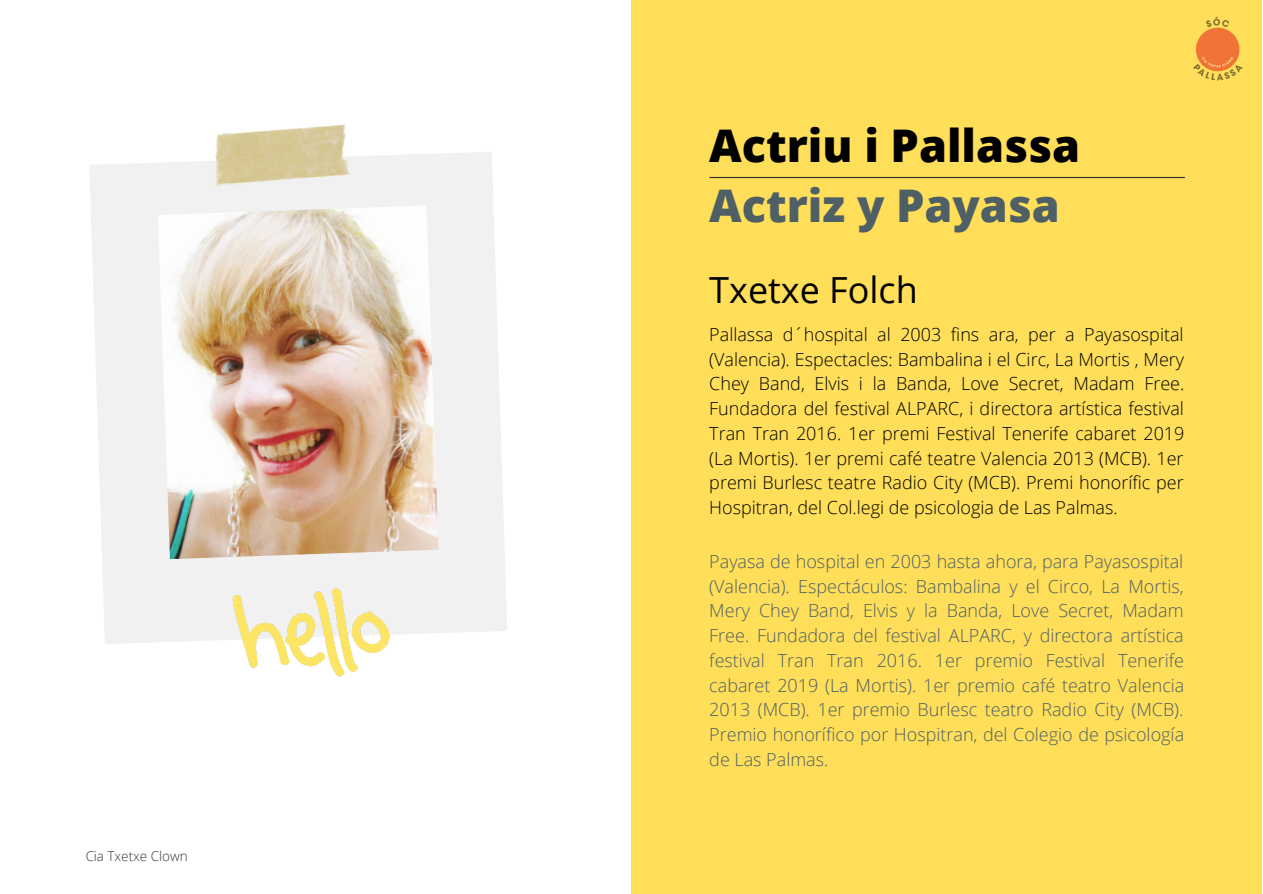
<style>
.page{position:relative;width:1263px;height:894px;background:#fff}
.page>*{position:absolute;margin:0;border:0;box-sizing:border-box;transform-origin:0 0}
.t1{font:800 45px "Open Sans";color:#000}
.t2{font:800 45px "Open Sans";color:#4e5f66}
.t3{font:36px "Open Sans";color:#000}
.t4{font:300 18px/24.8px "Open Sans";color:#4e5f66;text-align:justify}
.t5{font:300 18px/24.8px "Open Sans";color:#000;text-align:justify}
.t6{font:300 13.5px "Open Sans";color:#000}
</style>
<div class="page">
<svg style="left:90px;top:152px;width:417px;height:492px;fill:#f1f1f1"></svg>
<img style="left:158px;top:205px;width:281px;height:354px">
<img style="left:211px;top:124px;width:147px;height:62px">
<div style="left:631px;top:0;width:631px;height:893px;background:#ffde59"></div>
<img style="left:232px;top:588px;width:158px;height:88px">
<hr style="left:710px;top:177px;width:474px;height:1px;background:#2c2e30">
<img style="left:1193px;top:16px;width:50px;height:65px">
<p class="t6" style="left:85px;top:846px;width:104px">Cia Txetxe Clown</p>
<p class="t1" style="left:709px;top:113px;width:372px">Actriu i Pallassa</p>
<p class="t2" style="left:709px;top:174px;width:352px">Actriz y Payasa</p>
<p class="t3" style="left:709px;top:264px;width:210px">Txetxe Folch</p>
<p class="t5" style="left:709px;top:321px;width:477px">Pallassa d´hospital al 2003 fins ara, per a Payasospital (Valencia). Espectacles: Bambalina i el Circ, La Mortis , Mery Chey Band, Elvis i la Banda, Love Secret, Madam Free.<br>Fundadora del festival ALPARC, i directora artística festival Tran Tran 2016. 1er premi Festival Tenerife cabaret 2019 (La Mortis). 1er premi café teatre Valencia 2013 (MCB). 1er premi Burlesc teatre Radio City (MCB). Premi honorífic per Hospitran, del Col.legi de psicologia de Las Palmas.</p>
<p class="t4" style="left:709px;top:548px;width:477px">Payasa de hospital en 2003 hasta ahora, para Payasospital (Valencia). Espectáculos: Bambalina y el Circo, La Mortis, Mery Chey Band, Elvis y la Banda, Love Secret, Madam Free. Fundadora del festival ALPARC, y directora artística festival Tran Tran 2016. 1er premio Festival Tenerife cabaret 2019 (La Mortis). 1er premio café teatro Valencia 2013 (MCB). 1er premio Burlesc teatro Radio City (MCB).<br>Premio honorífico por Hospitran, del Colegio de psicología de Las Palmas.</p>
</div>
